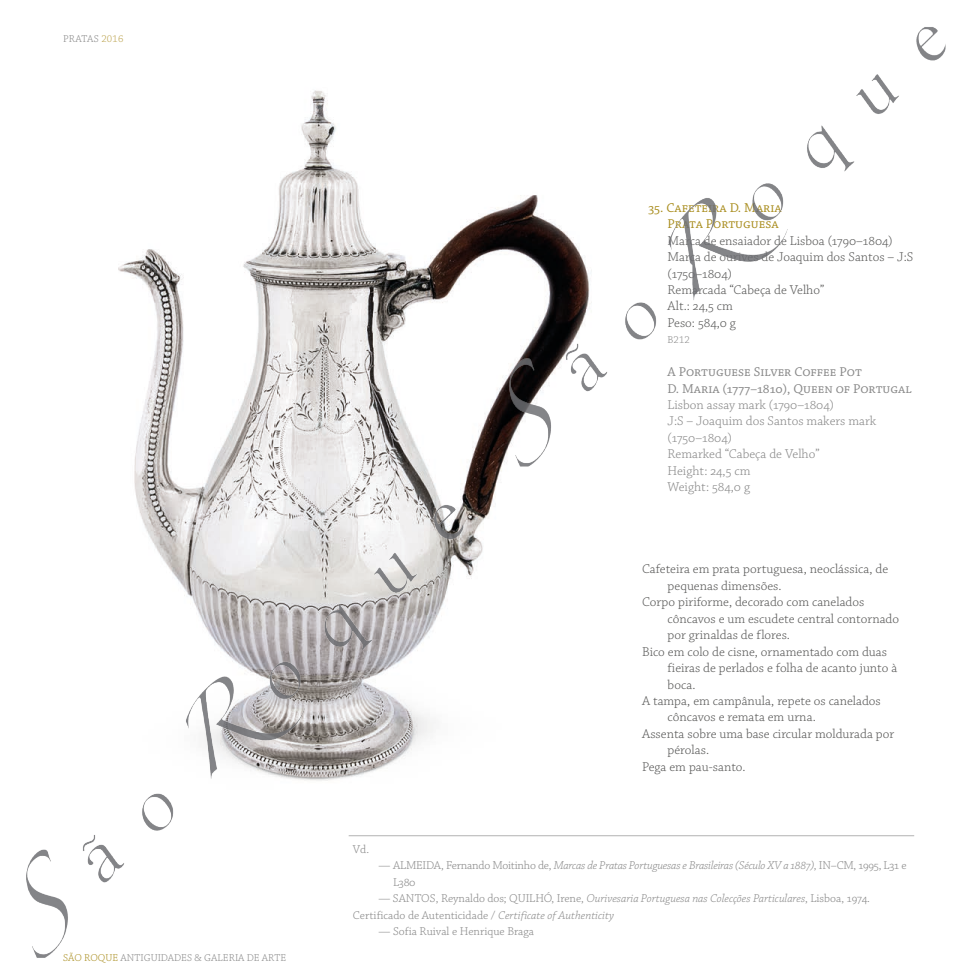
<style>
.page{position:relative;width:978px;height:978px;background:#fff}
.page>*{position:absolute;margin:0;border:0;box-sizing:border-box;transform-origin:0 0}
.t1{font:300 13.5px/16.5px "Chaparral Pro";color:#575756}
.t2{font:300 13.5px/16.5px "Chaparral Pro";color:#878787}
.t3{font:13.5px/16.5px "Chaparral Pro";color:#878787}
.t4{font:13.5px/16.5px "Chaparral Pro";color:#a98d1e;text-align:right}
.t5{font:300 12px/16.5px "Chaparral Pro";color:#878787}
.t6{font:italic 300 12px/16.5px "Chaparral Pro";letter-spacing:-.02em;color:#878787}
.t7{font:300 10.5px "Chaparral Pro";letter-spacing:.005em;color:#878787}
.s1{color:#baa14a}
.s2{color:#a98d1e}
.s3{font-style:normal}
.s4{font-style:italic}
</style>
<div class="page">
<img style="left:26px;top:27px;width:920px;height:931px">
<p class="t7" style="left:63px;top:33px;width:62px">PRATAS <span class="s1">2016</span></p>
<p class="t7" style="left:63px;top:952px;width:224px"><span class="s2">SÃO ROQUE</span> ANTIGUIDADES &amp; GALERIA DE ARTE</p>
<p class="t4" style="left:648px;top:200px;width:135px">35. Cafeteira D. Maria<br>Prata Portuguesa</p>
<p class="t1" style="left:668px;top:233px;width:247px">Marca de ensaiador de Lisboa (1790–1804)<br>Marca de ourives de Joaquim dos Santos – J:S (1750–1804)<br>Remarcada “Cabeça de Velho”<br>Alt.: 24,5 cm<br>Peso: 584,0 g</p>
<p class="t7" style="left:668px;top:334px;width:24px">B212</p>
<p class="t3" style="left:668px;top:364px;width:246px">A Portuguese Silver Coffee Pot<br>D. Maria (1777–1810), Queen of Portugal</p>
<p class="t2" style="left:668px;top:397px;width:210px">Lisbon assay mark (1790–1804)<br>J:S – Joaquim dos Santos makers mark (1750–1804)<br>Remarked “Cabeça de Velho”<br>Height: 24,5 cm<br>Weight: 584,0 g</p>
<p class="t5" style="left:353px;top:841px;width:18px">Vd.</p>
<p class="t1" style="left:642px;top:562px;width:248px">Cafeteira em prata portuguesa, neoclássica, de</p>
<p class="t1" style="left:668px;top:578px;width:116px">pequenas dimensões.</p>
<p class="t1" style="left:642px;top:594px;width:224px">Corpo piriforme, decorado com canelados</p>
<p class="t1" style="left:668px;top:611px;width:233px">côncavos e um escudete central contornado</p>
<p class="t1" style="left:668px;top:627px;width:124px">por grinaldas de flores.</p>
<p class="t1" style="left:642px;top:644px;width:247px">Bico em colo de cisne, ornamentado com duas</p>
<p class="t1" style="left:668px;top:660px;width:231px">fieiras de perlados e folha de acanto junto à</p>
<p class="t1" style="left:668px;top:677px;width:29px">boca.</p>
<p class="t1" style="left:642px;top:693px;width:240px">A tampa, em campânula, repete os canelados</p>
<p class="t1" style="left:668px;top:710px;width:150px">côncavos e remata em urna.</p>
<p class="t1" style="left:642px;top:726px;width:254px">Assenta sobre uma base circular moldurada por</p>
<p class="t1" style="left:668px;top:742px;width:43px">pérolas.</p>
<p class="t1" style="left:642px;top:759px;width:105px">Pega em pau-santo.</p>
<p class="t6" style="left:393px;top:858px;width:515px;text-indent:-15px"><span class="s3">— ALMEIDA, Fernando Moitinho de,</span> Marcas de Pratas Portuguesas e Brasileiras (Século XV a 1887)<span class="s3">, IN–CM, 1995, L31 e<br>L380</span></p>
<p class="t5" style="left:353px;top:891px;width:519px;text-indent:26px">— SANTOS, Reynaldo dos; QUILHÓ, Irene, <span class="s4">Ourivesaria Portuguesa nas Colecções Particulares</span>, Lisboa, 1974.<br>Certificado de Autenticidade / <span class="s4">Certificate of Authenticity</span></p>
<p class="t5" style="left:378px;top:924px;width:157px">— Sofia Ruival e Henrique Braga</p>
</div>
